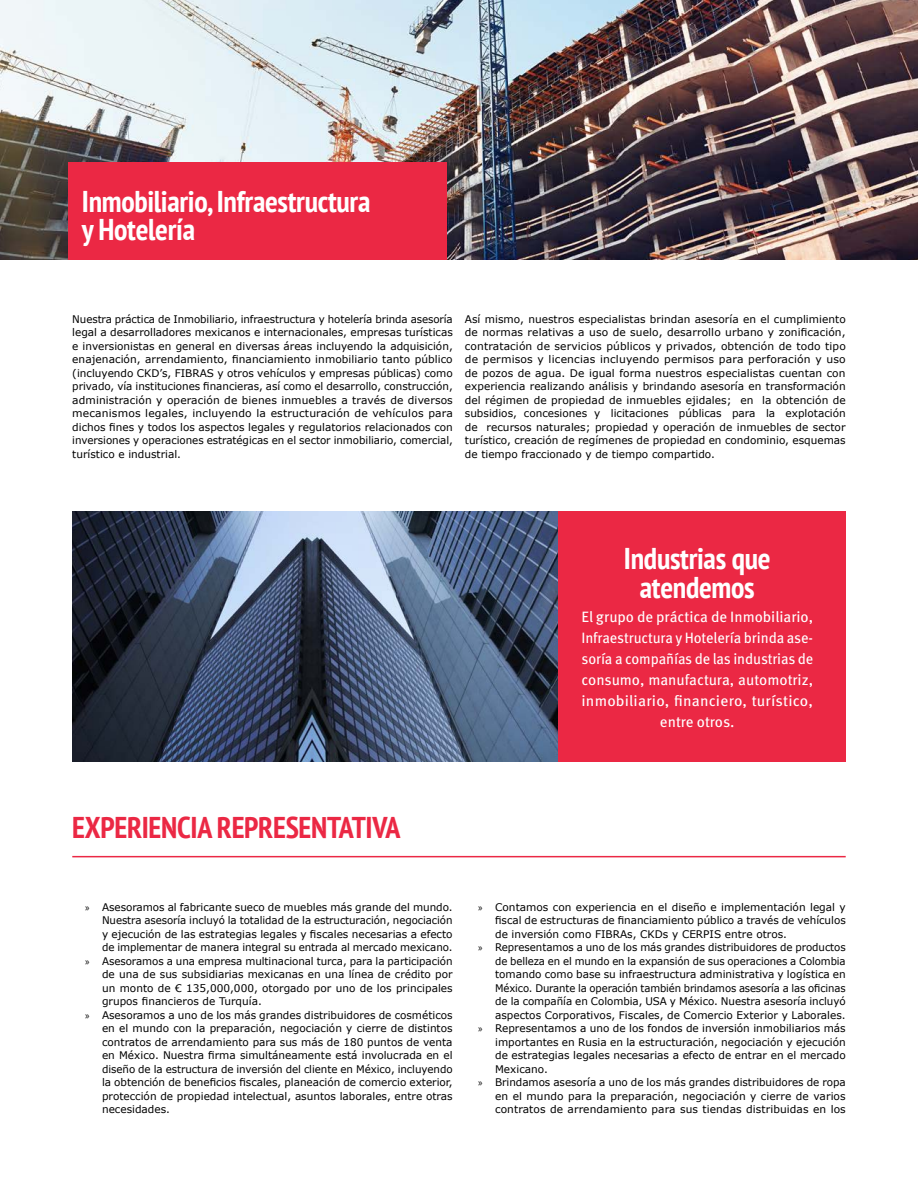
<style>
.page{position:relative;width:918px;height:1188px;background:#fff}
.page>*{position:absolute;margin:0;border:0;box-sizing:border-box;transform-origin:0 0}
.t1{font:700 condensed 30px/28.5px "PT Sans";letter-spacing:-.01em;color:#fff;text-align:center}
.t2{font:700 condensed 30px "PT Sans";letter-spacing:-.01em;color:#eb2844}
.t3{font:15px/21px "Meta Pro";letter-spacing:-.005em;color:#fff;text-align:center}
.t4{font:10.5px/13.5px "Verdana";color:#000;text-align:justify}
.t5{font:10.5px "Verdana";color:#000;scale:.96 1}
.s1{font-family:"Myriad Pro"}
</style>
<div class="page">
<div style="left:557px;top:512px;width:289px;height:250px;background:#eb2844"></div>
<img style="left:0;top:0;width:918px;height:260px">
<div style="left:68px;top:162px;width:378px;height:98px;background:#eb2844"></div>
<img style="left:72px;top:512px;width:485px;height:250px">
<hr style="left:72px;top:856px;width:774px;height:1px;background:#eb2844">
<h1 class="t1" style="left:82px;top:186px;width:290px;text-align:left">Inmobiliario, Infraestructura y Hotelería</h1>
<p class="t4" style="left:72px;top:312px;width:382px">Nuestra práctica de Inmobiliario, infraestructura y hotelería brinda asesoría legal a desarrolladores mexicanos e internacionales, empresas turísticas e inversionistas en general en diversas áreas incluyendo la adquisición, enajenación, arrendamiento, financiamiento inmobiliario tanto público (incluyendo CKD’s, FIBRAS y otros vehículos y empresas públicas) como privado, vía instituciones financieras, así como el desarrollo, construcción, administración y operación de bienes inmuebles a través de diversos mecanismos legales, incluyendo la estructuración de vehículos para dichos fines y todos los aspectos legales y regulatorios relacionados con inversiones y operaciones estratégicas en el sector inmobiliario, comercial, turístico e industrial.</p>
<p class="t4" style="left:465px;top:312px;width:382px">Así mismo, nuestros especialistas brindan asesoría en el cumplimiento de normas relativas a uso de suelo, desarrollo urbano y zonificación, contratación de servicios públicos y privados, obtención de todo tipo de permisos y licencias incluyendo permisos para perforación y uso de pozos de agua. De igual forma nuestros especialistas cuentan con experiencia realizando análisis y brindando asesoría en transformación del régimen de propiedad de inmuebles ejidales; en la obtención de subsidios, concesiones y licitaciones públicas para la explotación de recursos naturales; propiedad y operación de inmuebles de sector turístico, creación de regímenes de propiedad en condominio, esquemas de tiempo fraccionado y de tiempo compartido.</p>
<h1 class="t1" style="left:624px;top:544px;width:148px">Industrias que atendemos</h1>
<h2 class="t3" style="left:581px;top:605px;width:233px">El grupo de práctica de Inmobiliario, Infraestructura y Hotelería brinda ase&shy;soría a compañías de las industrias de consumo, manufactura, automotriz, inmobiliario, financiero, turístico, entre otros.</h2>
<h1 class="t2" style="left:72px;top:807px;width:330px">EXPERIENCIA REPRESENTATIVA</h1>
<p class="t4" style="left:85px;top:900px;width:369px"><span class="s1">»</span> Asesoramos al fabricante sueco de muebles más grande del mundo.</p>
<p class="t4" style="left:102px;top:914px;width:352px">Nuestra asesoría incluyó la totalidad de la estructuración, negociación</p>
<p class="t4" style="left:102px;top:927px;width:352px">y ejecución de las estrategias legales y fiscales necesarias a efecto</p>
<p class="t4" style="left:102px;top:941px;width:352px">de implementar de manera integral su entrada al mercado mexicano.</p>
<p class="t4" style="left:85px;top:954px;width:369px"><span class="s1">»</span> Asesoramos a una empresa multinacional turca, para la participación</p>
<p class="t4" style="left:102px;top:968px;width:352px">de una de sus subsidiarias mexicanas en una línea de crédito por</p>
<p class="t4" style="left:102px;top:981px;width:352px">un monto de € 135,000,000, otorgado por uno de los principales</p>
<p class="t4" style="left:102px;top:995px;width:161px">grupos financieros de Turquía.</p>
<p class="t4" style="left:85px;top:1008px;width:369px"><span class="s1">»</span> Asesoramos a uno de los más grandes distribuidores de cosméticos</p>
<p class="t4" style="left:102px;top:1022px;width:352px">en el mundo con la preparación, negociación y cierre de distintos</p>
<p class="t4" style="left:102px;top:1035px;width:352px">contratos de arrendamiento para sus más de 180 puntos de venta</p>
<p class="t4" style="left:102px;top:1049px;width:352px">en México. Nuestra firma simultáneamente está involucrada en el</p>
<p class="t4" style="left:102px;top:1062px;width:352px">diseño de la estructura de inversión del cliente en México, incluyendo</p>
<p class="t4" style="left:102px;top:1076px;width:352px">la obtención de beneficios fiscales, planeación de comercio exterior,</p>
<p class="t4" style="left:102px;top:1089px;width:352px">protección de propiedad intelectual, asuntos laborales, entre otras</p>
<p class="t4" style="left:102px;top:1103px;width:69px">necesidades.</p>
<p class="t4" style="left:478px;top:900px;width:369px"><span class="s1">»</span> Contamos con experiencia en el diseño e implementación legal y</p>
<p class="t4" style="left:495px;top:914px;width:352px">fiscal de estructuras de financiamiento público a través de vehículos</p>
<p class="t4" style="left:495px;top:927px;width:293px">de inversión como FIBRAs, CKDs y CERPIS entre otros.</p>
<p class="t4" style="left:478px;top:941px;width:369px"><span class="s1">»</span> Representamos a uno de los más grandes distribuidores de productos</p>
<p class="t4" style="left:495px;top:954px;width:352px">de belleza en el mundo en la expansión de sus operaciones a Colombia</p>
<p class="t4" style="left:495px;top:968px;width:352px">tomando como base su infraestructura administrativa y logística en</p>
<p class="t5" style="left:495px;top:981px;width:367px">México. Durante la operación también brindamos asesoría a las oficinas</p>
<p class="t4" style="left:495px;top:995px;width:352px">de la compañía en Colombia, USA y México. Nuestra asesoría incluyó</p>
<p class="t4" style="left:495px;top:1008px;width:352px">aspectos Corporativos, Fiscales, de Comercio Exterior y Laborales.</p>
<p class="t4" style="left:478px;top:1022px;width:369px"><span class="s1">»</span> Representamos a uno de los fondos de inversión inmobiliarios más</p>
<p class="t4" style="left:495px;top:1035px;width:352px">importantes en Rusia en la estructuración, negociación y ejecución</p>
<p class="t4" style="left:495px;top:1049px;width:352px">de estrategias legales necesarias a efecto de entrar en el mercado</p>
<p class="t4" style="left:495px;top:1062px;width:54px">Mexicano.</p>
<p class="t4" style="left:478px;top:1076px;width:369px"><span class="s1">»</span> Brindamos asesoría a uno de los más grandes distribuidores de ropa</p>
<p class="t4" style="left:495px;top:1089px;width:352px">en el mundo para la preparación, negociación y cierre de varios</p>
<p class="t4" style="left:495px;top:1103px;width:352px">contratos de arrendamiento para sus tiendas distribuidas en los</p>
</div>
